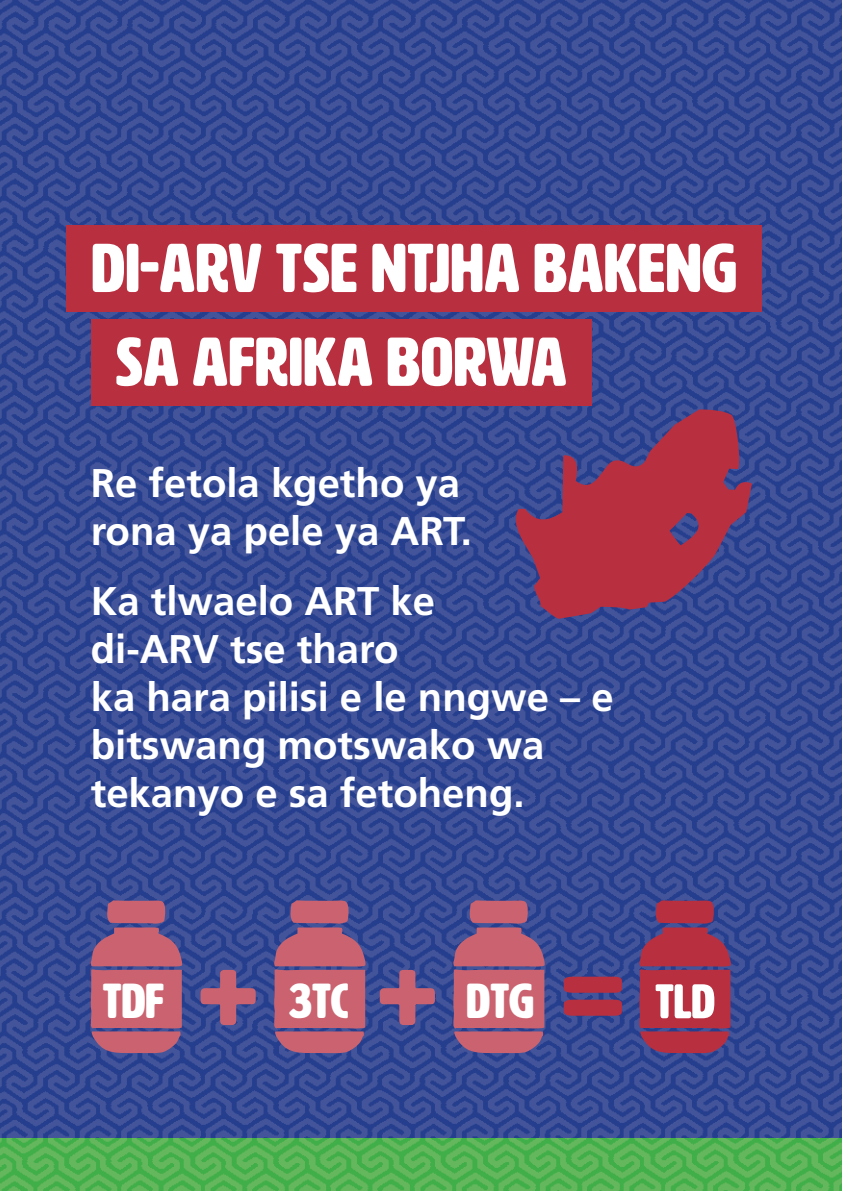
<style>
.page{position:relative;width:842px;height:1191px;background:#fff}
.page>*{position:absolute;margin:0;border:0;box-sizing:border-box;transform-origin:0 0}
.header_1_LARGER{font:68px "HWT Artz";letter-spacing:.01em;color:#fff}
.t1{font:48.4px "HWT Artz";color:#fff}
.accent{font:700 40px/48px "Frutiger LT Std";color:#fff}
</style>
<div class="page">
<img style="left:0;top:0;width:841px;height:1138px">
<div style="left:66px;top:225px;width:695px;height:87px;background:#b82f3f"></div>
<div style="left:91px;top:319px;width:500px;height:86px;background:#b82f3f"></div>
<svg style="left:508px;top:409px;width:243px;height:210px;background:#7e3b64"></svg>
<img style="left:0;top:1138px;width:841px;height:53px">
<svg style="left:90px;top:899px;width:93px;height:155px;background:#a75d77"></svg>
<svg style="left:273px;top:899px;width:93px;height:155px;background:#a75d77"></svg>
<svg style="left:452px;top:899px;width:93px;height:155px;background:#a75d77"></svg>
<svg style="left:379px;top:970px;width:56px;height:55px;background:#7d5682"></svg>
<svg style="left:200px;top:970px;width:56px;height:55px;background:#7d5682"></svg>
<svg style="left:563px;top:976px;width:58px;height:39px;background:#9b3551"></svg>
<svg style="left:638px;top:899px;width:93px;height:155px;background:#9f4763"></svg>
<p class="header_1_LARGER" style="left:91px;top:232px;width:646px">DI-ARV TSE NTJHA BAKENG</p>
<p class="header_1_LARGER" style="left:116px;top:326px;width:452px">SA AFRIKA BORWA</p>
<p class="accent" style="left:91px;top:459px;width:382px">Re fetola kgetho ya rona ya pele ya ART.</p>
<p class="accent" style="left:91px;top:577px;width:524px">Ka tlwaelo ART ke<br>di-ARV tse tharo<br>ka hara pilisi e le nngwe – e bitswang motswako wa tekanyo e sa fetoheng.</p>
<p class="t1" style="left:103px;top:976px;width:63px">TDF</p>
<p class="t1" style="left:289px;top:976px;width:61px">3TC</p>
<p class="t1" style="left:466px;top:976px;width:69px">DTG</p>
</div>
